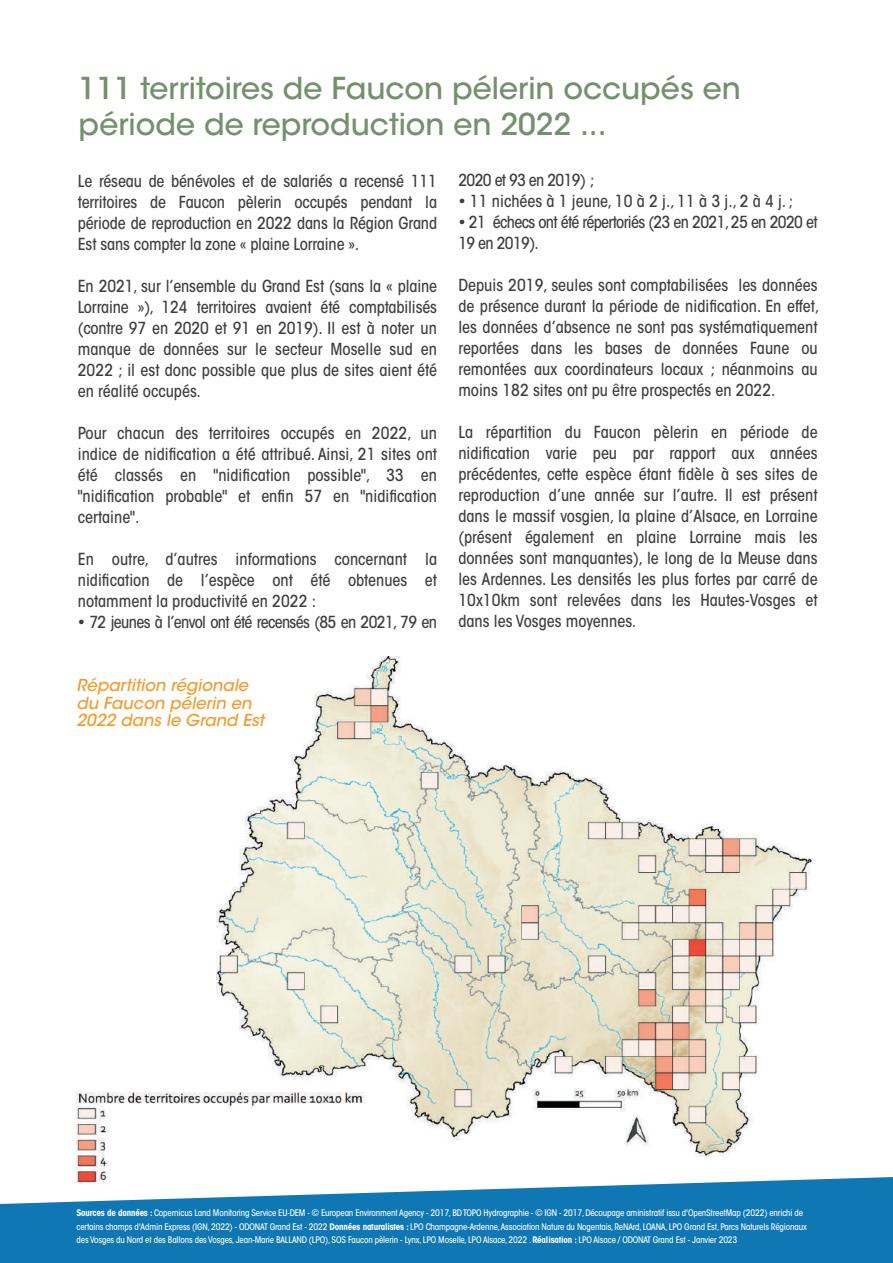
<style>
.page{position:relative;width:893px;height:1263px;background:#fff}
.page>*{position:absolute;margin:0;border:0;box-sizing:border-box;transform-origin:0 0}
.t1{font:500 30px/36px "ITC Avant Garde Std";color:#73916c}
.t2{font:500 condensed 16.5px/21px "ITC Avant Garde Std";letter-spacing:-.005em;color:#3e3e3f;text-align:justify}
.t3{font:500 condensed 16.5px/21px "ITC Avant Garde Std";letter-spacing:-.04em;color:#3e3e3f}
.t4{font:italic 500 16.5px/17.1px "ITC Avant Garde Std";color:#f39c30}
.t5{font:500 condensed 16.5px "ITC Avant Garde Std";letter-spacing:-.035em;color:#3e3e3f}
.t6{font:500 condensed 9px/13.5px "ITC Avant Garde Std";letter-spacing:-.02em;color:#fff}
.s1{font-weight:700}
</style>
<div class="page">
<svg style="left:0;top:1141px;width:893px;height:122px;fill:#0e77b4"></svg>
<img style="left:217px;top:656px;width:597px;height:501px">
<img style="left:77px;top:1086px;width:294px;height:99px">
<h1 class="t1" style="left:79px;top:74px;width:664px">111 territoires de Faucon pélerin occupés en période de reproduction en 2022 ...</h1>
<p class="t2" style="left:78px;top:172px;width:361px">Le réseau de bénévoles et de salariés a recensé 111 territoires de Faucon pèlerin occupés pendant la période de reproduction en 2022 dans la Région Grand Est sans compter la zone « plaine Lorraine ».</p>
<p class="t2" style="left:78px;top:277px;width:361px">En 2021, sur l’ensemble du Grand Est (sans la « plaine Lorraine »), 124 territoires avaient été comptabilisés (contre 97 en 2020 et 91 en 2019). Il est à noter un manque de données sur le secteur Moselle sud en 2022 ; il est donc possible que plus de sites aient été en réalité occupés.</p>
<p class="t2" style="left:78px;top:424px;width:361px">Pour chacun des territoires occupés en 2022, un indice de nidification a été attribué. Ainsi, 21 sites ont été classés en "nidification possible", 33 en "nidification probable" et enfin 57 en "nidification certaine".</p>
<p class="t2" style="left:78px;top:550px;width:361px">En outre, d’autres informations concernant la nidification de l’espèce ont été obtenues et notamment la productivité en 2022 :</p>
<p class="t3" style="left:78px;top:613px;width:361px">• 72 jeunes à l’envol ont été recensés (85 en 2021, 79 en</p>
<p class="t4" style="left:77px;top:679px;width:189px">Répartition régionale du Faucon pélerin en<br>2022 dans le Grand Est</p>
<p class="t5" style="left:458px;top:174px;width:138px">2020 et 93 en 2019) ;</p>
<p class="t2" style="left:458px;top:193px;width:336px">• 11 nichées à 1 jeune, 10 à 2 j., 11 à 3 j., 2 à 4 j. ;</p>
<p class="t3" style="left:458px;top:214px;width:361px">• 21 échecs ont été répertoriés (23 en 2021,25 en 2020 et<br>19 en 2019).</p>
<p class="t2" style="left:458px;top:277px;width:362px">Depuis 2019, seules sont comptabilisées les données de présence durant la période de nidification. En effet, les données d’absence ne sont pas systématiquement reportées dans les bases de données Faune ou remontées aux coordinateurs locaux ; néanmoins au moins 182 sites ont pu être prospectés en 2022.</p>
<p class="t2" style="left:458px;top:424px;width:361px">La répartition du Faucon pèlerin en période de nidification varie peu par rapport aux années précédentes, cette espèce étant fidèle à ses sites de reproduction d’une année sur l’autre. Il est présent dans le massif vosgien, la plaine d’Alsace, en Lorraine (présent également en plaine Lorraine mais les données sont manquantes), le long de la Meuse dans les Ardennes. Les densités les plus fortes par carré de 10x10km sont relevées dans les Hautes-Vosges et dans les Vosges moyennes.</p>
<p class="t6" style="left:77px;top:1207px;width:732px"><span class="s1">Sources de données :</span> Copernicus Land Monitoring Service EU-DEM - © European Environment Agency - 2017,BDTOPO Hydrographie - © IGN - 2017,Découpage aministratif issu d'OpenStreetMap (2022) enrichi de certains champs d'Admin Express (IGN,2022) - ODONAT Grand Est - 2022 <span class="s1">Données naturalistes :</span> LPO Champagne-Ardenne,Association Nature du Nogentais,ReNArd, LOANA, LPO Grand Est,Parcs Naturels Régionaux des Vosges du Nord et des Ballons des Vosges, Jean-Marie BALLAND (LPO),SOS Faucon pèlerin - Lynx, LPO Moselle, LPO Alsace,2022 .<span class="s1">Réalisation :</span> LPO Alsace / ODONAT Grand Est - Janvier 2023</p>
</div>
